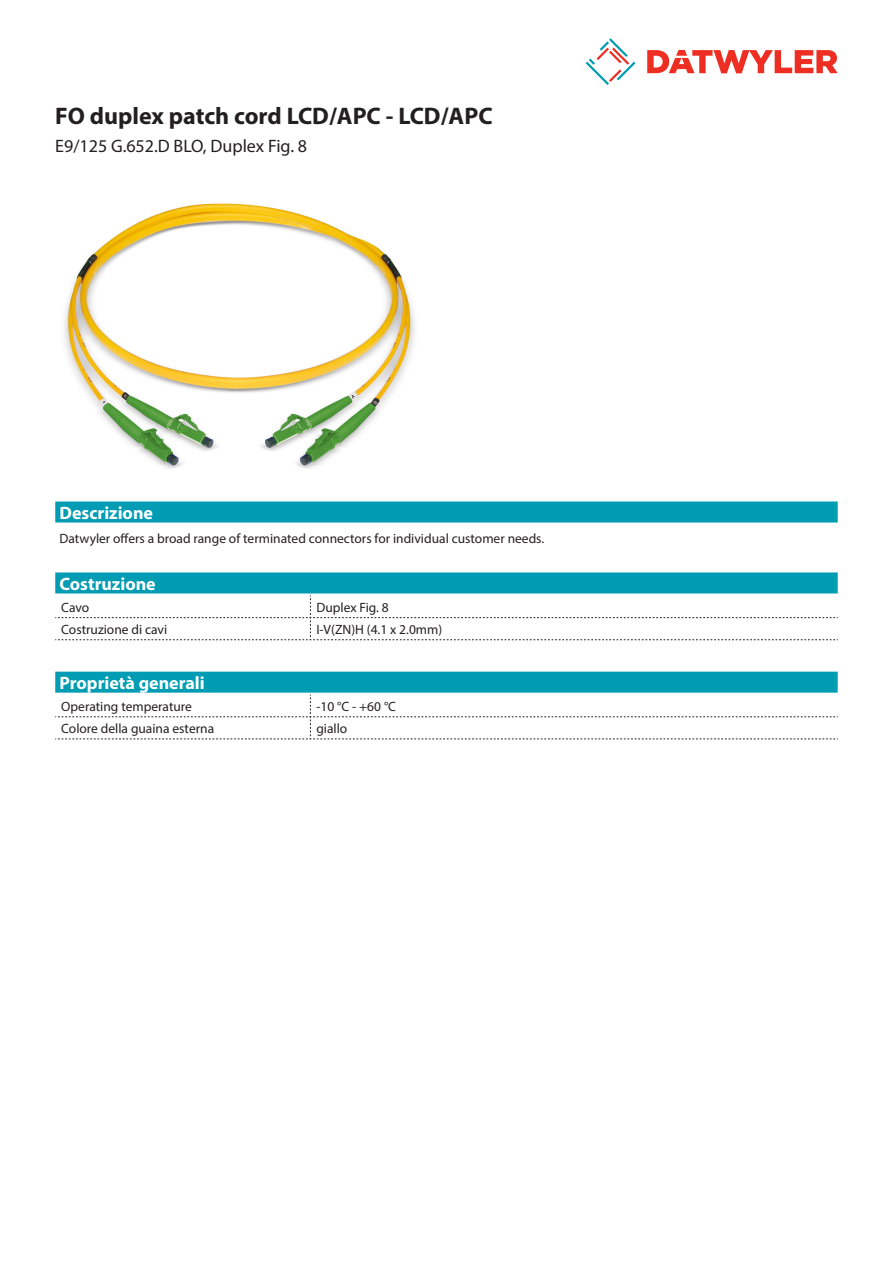
<style>
.page{position:relative;width:893px;height:1263px;background:#fff}
.page>*{position:absolute;margin:0;border:0;box-sizing:border-box;transform-origin:0 0}
.Product_Head{font:700 24px "Myriad Pro";color:#231f20}
.Standard_Head_Proper{font:700 18px "Myriad Pro";color:#fff}
.SubHead{font:18px "Myriad Pro";color:#231f20}
.myriad_light_propert{font:13.5px "Myriad Pro";color:#231f20}
.Standard_text{font:13.5px "Myriad Pro";color:#231f20}
</style>
<div class="page">
<svg style="left:586px;top:38px;width:49px;height:47px"></svg>
<svg style="left:647px;top:50px;width:191px;height:23px"></svg>
<div style="left:55px;top:572px;width:783px;height:21px;background:#009cb3"></div>
<svg style="left:55px;top:595px;width:783px;height:45px"></svg>
<img style="left:64px;top:203px;width:351px;height:266px">
<div style="left:55px;top:501px;width:783px;height:21px;background:#009cb3"></div>
<div style="left:55px;top:672px;width:783px;height:21px;background:#009cb3"></div>
<svg style="left:55px;top:695px;width:783px;height:45px"></svg>
<p class="Product_Head" style="left:55px;top:101px;width:439px">FO duplex patch cord LCD/APC - LCD/APC</p>
<p class="SubHead" style="left:55px;top:135px;width:253px">E9/125 G.652.D BLO, Duplex Fig. 8</p>
<p class="Standard_Head_Proper" style="left:60px;top:501px;width:95px">Descrizione</p>
<p class="Standard_text" style="left:60px;top:530px;width:486px">Datwyler offers a broad range of terminated connectors for individual customer needs.</p>
<p class="Standard_Head_Proper" style="left:60px;top:572px;width:98px">Costruzione</p>
<p class="myriad_light_propert" style="left:61px;top:599px;width:29px">Cavo</p>
<p class="myriad_light_propert" style="left:316px;top:599px;width:74px">Duplex Fig. 8</p>
<p class="myriad_light_propert" style="left:61px;top:621px;width:107px">Costruzione di cavi</p>
<p class="myriad_light_propert" style="left:316px;top:621px;width:127px">I-V(ZN)H (4.1 x 2.0mm)</p>
<p class="Standard_Head_Proper" style="left:60px;top:671px;width:147px">Proprietà generali</p>
<p class="myriad_light_propert" style="left:61px;top:698px;width:132px">Operating temperature</p>
<p class="myriad_light_propert" style="left:316px;top:698px;width:81px">-10 °C - +60 °C</p>
<p class="myriad_light_propert" style="left:61px;top:720px;width:154px">Colore della guaina esterna</p>
<p class="myriad_light_propert" style="left:316px;top:720px;width:32px">giallo</p>
</div>
